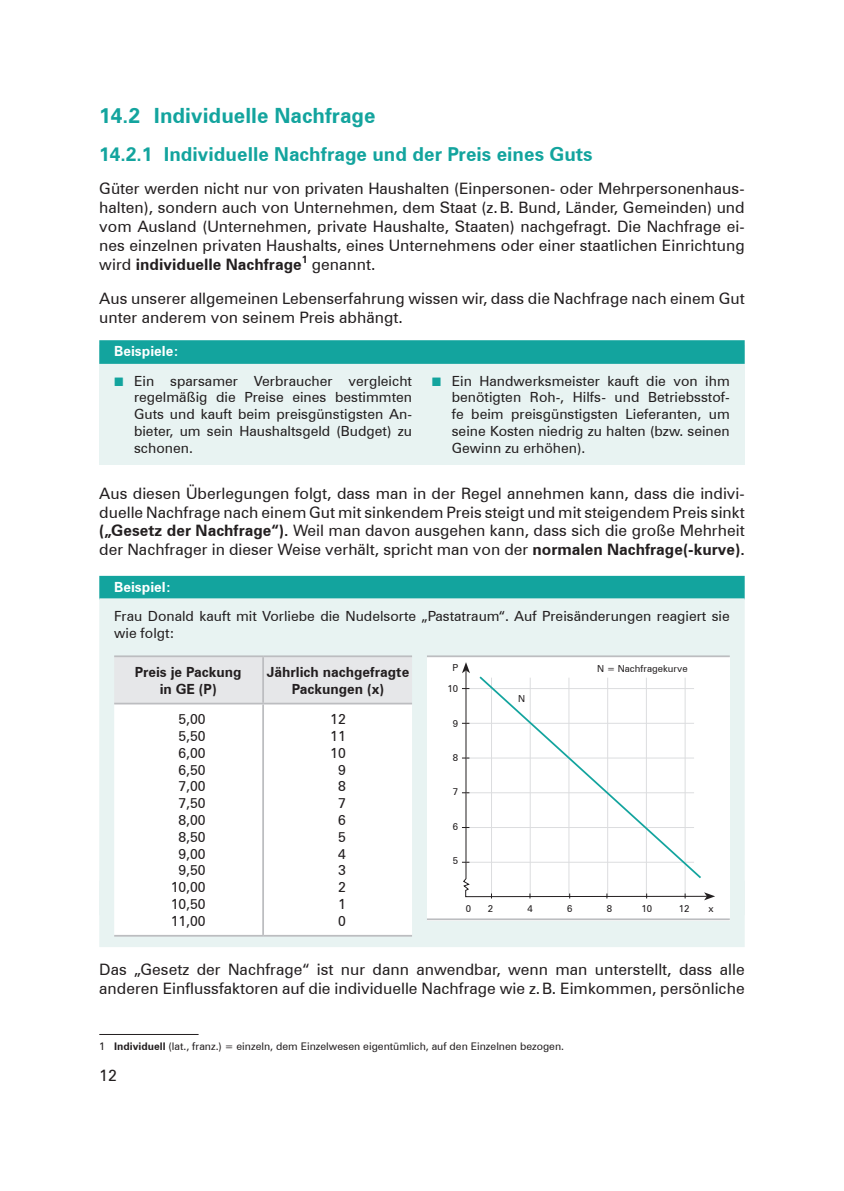
<style>
.page{position:relative;width:844px;height:1191px;background:#fff}
.page>*{position:absolute;margin:0;border:0;box-sizing:border-box;transform-origin:0 0}
.t1{font:700 21px "Zurich BT";color:#13a49e}
.t2{font:700 19.25px "Zurich BT";color:#13a49e}
.Fließtext{font:15.75px/18.9px "Zurich BT";color:#231f20;text-align:justify}
.Seitenzahl{font:15.75px "Zurich BT";color:#231f20}
.Beispiel_Text_Unterl{font:14px/16.8px "Zurich BT";color:#231f20;text-align:justify}
.Tabelle{font:14px/16.8px "Zurich BT";color:#231f20;text-align:center}
.Tabellenkopf{font:700 14px/16.8px "Zurich BT";color:#231f20;text-align:center}
.t3{font:700 14px "Zurich BT";color:#fff}
.Fußnote{font:10.5px "Zurich BT";color:#231f20}
.t4{font:9.62px "Zurich BT";color:#231f20}
.s1{font-weight:700}
.s2{font-family:"Uni Math";font-size:12.25px;color:#13a49e}
</style>
<div class="page">
<div style="left:99px;top:576px;width:645px;height:23px;background:#13a49e"></div>
<div style="left:99px;top:598px;width:645px;height:317px;background:#e8f3f2"></div>
<div style="left:99px;top:880px;width:645px;height:67px;background:#e8f3f2"></div>
<div style="left:99px;top:346px;width:645px;height:119px;background:#e8f3f2"></div>
<div style="left:99px;top:340px;width:645px;height:24px;background:#13a49e"></div>
<div style="left:114px;top:657px;width:298px;height:45px;background:#e6e7e9"></div>
<div style="left:114px;top:704px;width:298px;height:231px;background:#fff"></div>
<hr style="left:114px;top:655px;width:149px;height:2px;background:#bcbdc0">
<hr style="left:263px;top:655px;width:149px;height:2px;background:#bcbdc0">
<hr style="left:262px;top:657px;width:2px;height:45px;background:#bcbdc0">
<hr style="left:114px;top:702px;width:149px;height:2px;background:#bcbdc0">
<hr style="left:263px;top:702px;width:149px;height:2px;background:#bcbdc0">
<hr style="left:262px;top:704px;width:2px;height:231px;background:#bcbdc0">
<hr style="left:114px;top:935px;width:149px;height:1px;background:#bcbdc0">
<hr style="left:263px;top:935px;width:149px;height:1px;background:#bcbdc0">
<hr style="left:99px;top:1034px;width:99px;height:1px;background:#231f20">
<div style="left:427px;top:657px;width:302px;height:263px;background:#fff"></div>
<hr style="left:427px;top:918px;width:302px;height:2px;background:#bcbdc0">
<hr style="left:427px;top:655px;width:302px;height:2px;background:#bcbdc0">
<svg style="left:462px;top:673px;width:242px;height:224px"></svg>
<svg style="left:462px;top:662px;width:8px;height:11px"></svg>
<svg style="left:704px;top:892px;width:11px;height:8px"></svg>
<hr style="left:465px;top:861px;width:228px;height:1px;background:#dcdddf">
<hr style="left:465px;top:827px;width:228px;height:1px;background:#dcdddf">
<hr style="left:465px;top:792px;width:228px;height:1px;background:#dcdddf">
<hr style="left:465px;top:757px;width:228px;height:1px;background:#dcdddf">
<hr style="left:465px;top:723px;width:228px;height:1px;background:#dcdddf">
<hr style="left:465px;top:688px;width:228px;height:1px;background:#dcdddf">
<hr style="left:491px;top:677px;width:1px;height:219px;background:#dcdddf">
<hr style="left:529px;top:677px;width:1px;height:219px;background:#dcdddf">
<hr style="left:568px;top:677px;width:1px;height:219px;background:#dcdddf">
<hr style="left:607px;top:677px;width:1px;height:219px;background:#dcdddf">
<hr style="left:645px;top:677px;width:1px;height:219px;background:#dcdddf">
<hr style="left:684px;top:677px;width:1px;height:219px;background:#dcdddf">
<svg style="left:477px;top:674px;width:225px;height:206px"></svg>
<p class="t1" style="left:99px;top:102px;width:278px">14.2 Individuelle Nachfrage</p>
<p class="t2" style="left:99px;top:142px;width:495px">14.2.1 Individuelle Nachfrage und der Preis eines Guts</p>
<p class="Fließtext" style="left:99px;top:179px;width:646px">Güter werden nicht nur von privaten Haushalten (Einpersonen- oder Mehrpersonenhaus&shy;halten), sondern auch von Unternehmen, dem Staat (z.B. Bund, Länder, Gemeinden) und vom Ausland (Unternehmen, private Haushalte, Staaten) nachgefragt. Die Nachfrage ei&shy;nes einzelnen privaten Haushalts, eines Unternehmens oder einer staatlichen Einrichtung wird <span class="s1">individuelle Nachfrage</span><sup>1</sup> genannt.</p>
<p class="Fließtext" style="left:99px;top:289px;width:646px">Aus unserer allgemeinen Lebenserfahrung wissen wir, dass die Nachfrage nach einem Gut unter anderem von seinem Preis abhängt.</p>
<p class="t3" style="left:114px;top:343px;width:66px">Beispiele:</p>
<p class="Beispiel_Text_Unterl" style="left:134px;top:372px;width:279px;text-indent:-20px"><span class="s2">■</span> Ein sparsamer Verbraucher vergleicht regelmäßig die Preise eines bestimmten Guts und kauft beim preisgünstigsten An&shy;bieter, um sein Haushaltsgeld (Budget) zu schonen.</p>
<p class="Beispiel_Text_Unterl" style="left:451px;top:372px;width:279px;text-indent:-20px"><span class="s2">■</span> Ein Handwerksmeister kauft die von ihm benötigten Roh-, Hilfs- und Betriebsstof&shy;fe beim preisgünstigsten Lieferanten, um seine Kosten niedrig zu halten (bzw. seinen Gewinn zu erhöhen).</p>
<p class="Fließtext" style="left:99px;top:483px;width:646px">Aus diesen Überlegungen folgt, dass man in der Regel annehmen kann, dass die indivi&shy;duelle Nachfrage nach einem Gut mit sinkendem Preis steigt und mit steigendem Preis sinkt <span class="s1">(„Gesetz der Nachfrage“).</span> Weil man davon ausgehen kann, dass sich die große Mehrheit der Nachfrager in dieser Weise verhält, spricht man von der <span class="s1">normalen Nachfrage(-kurve).</span></p>
<p class="t3" style="left:114px;top:578px;width:58px">Beispiel:</p>
<p class="Beispiel_Text_Unterl" style="left:114px;top:608px;width:617px">Frau Donald kauft mit Vorliebe die Nudelsorte „Pastatraum“. Auf Preisänderungen reagiert sie wie folgt:</p>
<p class="Tabellenkopf" style="left:135px;top:663px;width:108px">Preis je Packung in GE (P)</p>
<p class="Tabellenkopf" style="left:266px;top:663px;width:144px">Jährlich nachgefragte<br>Packungen (x)</p>
<p class="Tabelle" style="left:171px;top:710px;width:36px">5,00<br>5,50<br>6,00<br>6,50<br>7,00<br>7,50<br>8,00<br>8,50<br>9,00<br>9,50<br>10,00<br>10,50<br>11,00</p>
<p class="Tabelle" style="left:330px;top:710px;width:17px">12<br>11<br>10<br>9<br>8<br>7<br>6<br>5<br>4<br>3<br>2<br>1<br>0</p>
<p class="Fließtext" style="left:99px;top:960px;width:646px">Das „Gesetz der Nachfrage“ ist nur dann anwendbar, wenn man unterstellt, dass alle anderen Einflussfaktoren auf die individuelle Nachfrage wie z.B. Eimkommen, persönliche</p>
<p class="t4" style="left:452px;top:661px;width:7px">P</p>
<p class="t4" style="left:447px;top:683px;width:12px">10</p>
<p class="t4" style="left:453px;top:717px;width:7px">9</p>
<p class="t4" style="left:453px;top:751px;width:7px">8</p>
<p class="t4" style="left:453px;top:786px;width:7px">7</p>
<p class="t4" style="left:453px;top:820px;width:7px">6</p>
<p class="t4" style="left:453px;top:855px;width:7px">5</p>
<p class="t4" style="left:597px;top:662px;width:92px">N = Nachfragekurve</p>
<p class="t4" style="left:518px;top:693px;width:9px">N</p>
<p class="t4" style="left:465px;top:902px;width:7px">0</p>
<p class="t4" style="left:487px;top:902px;width:7px">2</p>
<p class="t4" style="left:527px;top:902px;width:7px">4</p>
<p class="t4" style="left:567px;top:902px;width:7px">6</p>
<p class="t4" style="left:606px;top:902px;width:7px">8</p>
<p class="t4" style="left:641px;top:902px;width:12px">10</p>
<p class="t4" style="left:678px;top:902px;width:12px">12</p>
<p class="t4" style="left:708px;top:902px;width:7px">x</p>
<p class="Fußnote" style="left:99px;top:1039px;width:466px">1 <span class="s1">Individuell</span> (lat., franz.) = einzeln, dem Einzelwesen eigentümlich, auf den Einzelnen bezogen.</p>
<p class="Seitenzahl" style="left:99px;top:1066px;width:19px">12</p>
</div>
